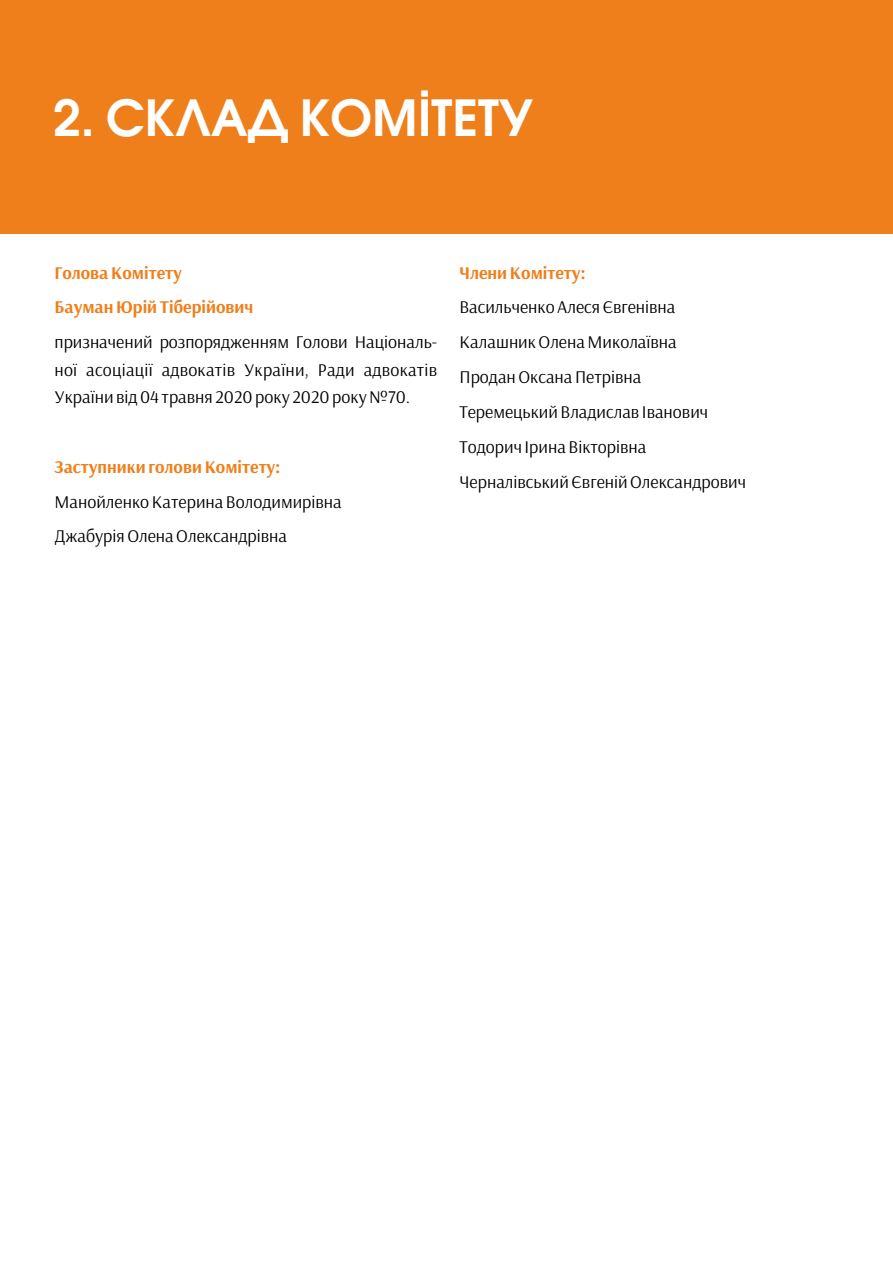
<style>
.page{position:relative;width:893px;height:1263px;background:#fff}
.page>*{position:absolute;margin:0;border:0;box-sizing:border-box;transform-origin:0 0}
.t1{font:600 49.5px "Avant Garde Gothic C";color:#fff}
.t2{font:18px/34.8px "Arsenal";color:#000}
.t3{font:700 18px/34.8px "Arsenal";color:#ef7f1b}
</style>
<div class="page">
<div style="left:0;top:0;width:893px;height:234px;background:#ef7f1b"></div>
<h1 class="t1" style="left:53px;top:97px;width:482px">2. СКЛАД КОМІТЕТУ</h1>
<p class="t3" style="left:54px;top:254px;width:200px">Голова Комітету<br>Бауман Юрій Тіберійович</p>
<p class="t2" style="left:54px;top:328px;width:384px;line-height:27.5px;text-align:justify">призначений розпорядженням Голови Національ&shy;ної асоціації адвокатів України, Ради адвокатів України від 04 травня 2020 року 2020 року №70.</p>
<p class="t3" style="left:54px;top:449px;width:228px">Заступники голови Комітету:</p>
<p class="t2" style="left:54px;top:483px;width:289px">Манойленко Катерина Володимирівна<br>Джабурія Олена Олександрівна</p>
<p class="t3" style="left:459px;top:254px;width:128px">Члени Комітету:</p>
<p class="t2" style="left:459px;top:289px;width:288px">Васильченко Алеся Євгенівна<br>Калашник Олена Миколаївна<br>Продан Оксана Петрівна<br>Теремецький Владислав Іванович<br>Тодорич Ірина Вікторівна<br>Черналівський Євгеній Олександрович</p>
</div>
